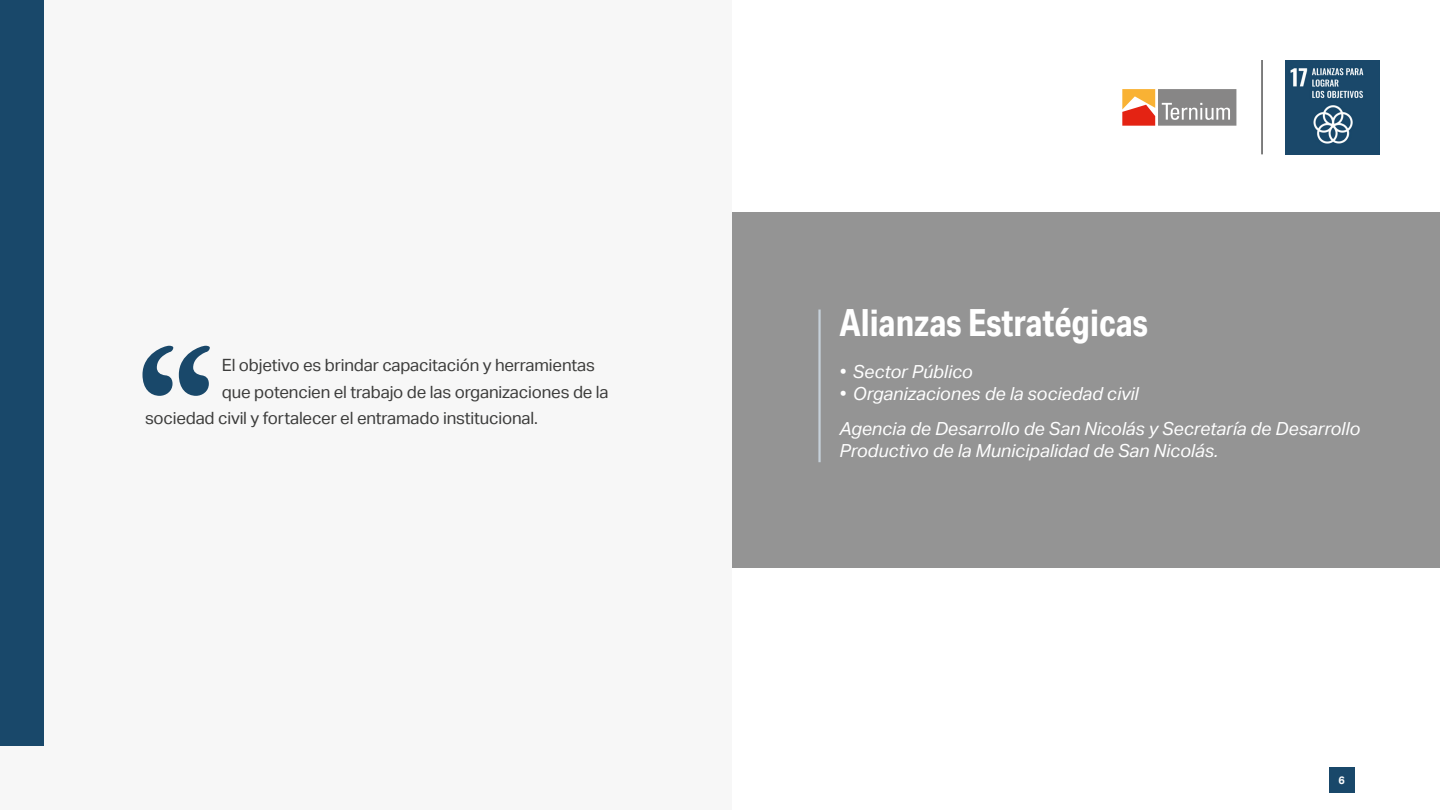
<style>
.page{position:relative;width:1440px;height:810px;background:#fff}
.page>*{position:absolute;margin:0;border:0;box-sizing:border-box;transform-origin:0 0}
.t1{font:700 37.5px "Aktiv Grotesk Cd";color:#fff}
.t2{font:italic 18px/35.2px "Aktiv Grotesk";color:#fff}
.t3{font:16.88px "Aktiv Grotesk";letter-spacing:-.01em;color:#3c3c3b}
.t4{font:700 10.88px "Aktiv Grotesk";color:#fff}
</style>
<div class="page">
<div style="left:1329px;top:767px;width:25px;height:26px;background:#19486a"></div>
<img style="left:1285px;top:60px;width:95px;height:95px">
<hr style="left:1262px;top:60px;width:1px;height:94px;background:#000">
<svg style="left:1122px;top:89px;width:114px;height:37px;background:#b39282"></svg>
<div style="left:0;top:0;width:732px;height:810px;background:#f7f7f7"></div>
<div style="left:0;top:0;width:44px;height:746px;background:#19486a"></div>
<div style="left:732px;top:213px;width:708px;height:355px;background:#949494"></div>
<svg style="left:143px;top:346px;width:67px;height:50px"></svg>
<hr style="left:818px;top:310px;width:3px;height:152px;background:#c6d1da">
<p class="t3" style="left:222px;top:356px;width:375px">El objetivo es brindar capacitación y herramientas</p>
<p class="t3" style="left:222px;top:382px;width:388px">que potencien el trabajo de las organizaciones de la</p>
<p class="t3" style="left:145px;top:408px;width:394px">sociedad civil y fortalecer el entramado institucional.</p>
<h1 class="t1" style="left:839px;top:300px;width:310px">Alianzas Estratégicas</h1>
<p class="t2" style="left:839px;top:354px;width:135px">• Sector Público</p>
<p class="t2" style="left:839px;top:376px;width:522px">• Organizaciones de la sociedad civil<br>Agencia de Desarrollo de San Nicolás y Secretaría de Desarrollo</p>
<p class="t2" style="left:839px;top:433px;width:380px">Productivo de la Municipalidad de San Nicolás.</p>
<p class="t4" style="left:1338px;top:774px;width:8px">6</p>
</div>
